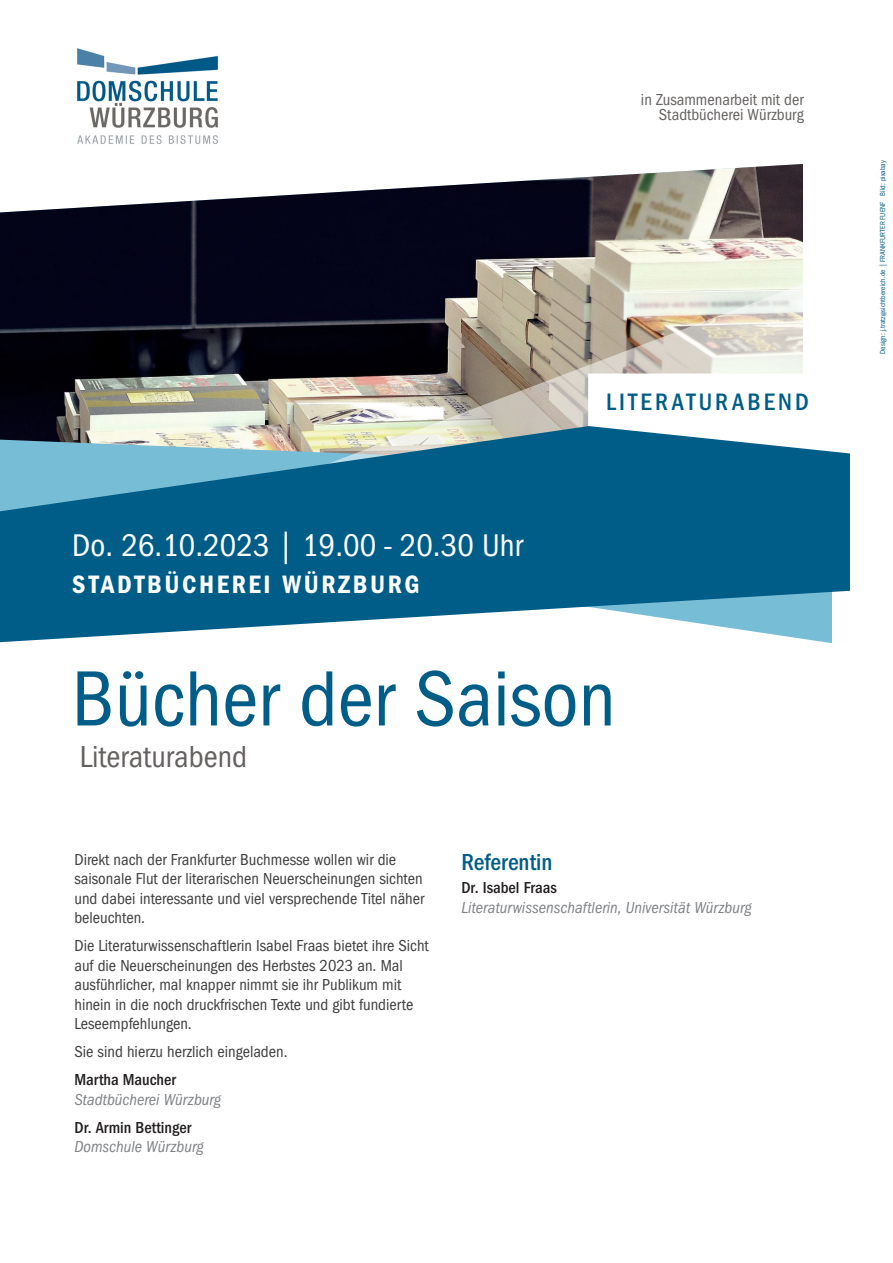
<style>
.page{position:relative;width:893px;height:1263px;background:#fff}
.page>*{position:absolute;margin:0;border:0;box-sizing:border-box;transform-origin:0 0}
.Titel{font:81px "Franklin Goth EFTU Book Con";color:#005d87}
.Datum_Zeit{font:32.55px "Franklin Goth EFTU Book Con";color:#fff}
.Untertitel{font:31.5px "Franklin Goth EFTU Book Con";color:#646160}
.t1{font:24.6px "Franklin Goth EFTU Med Con";letter-spacing:.125em;color:#005d87}
.Fließtext_Überschrif{font:24px "Franklin Goth EFTU Med Con";color:#005d87}
.Fließtext{font:16.5px/19.5px "Franklin Goth EFTU Book Con";color:#3e3e3f}
.Fließtext-2{font:16.5px/19.5px "Franklin Goth EFTU Book Con Ita";color:#808285}
.t2{font:16.5px/15.5px "Franklin Goth EFTU Book Con";color:#646160;text-align:right}
.Fließtext-3{font:16.5px/19.5px "Franklin Goth EFTU Med Con";color:#231f20}
.t3{font:7.5px "Franklin Goth EFTU Book Con";letter-spacing:.005em;color:#005d87}
.s1{font-family:"Franklin Goth EFTU Med Con";color:#231f20}
.s2{font-family:"Franklin Goth EFTU Book Con Ita";color:#808285}
</style>
<div class="page">
<img style="left:0;top:164px;width:803px;height:224px">
<svg style="left:311px;top:211px;width:492px;height:177px"></svg>
<svg style="left:0;top:388px;width:850px;height:254px;fill:#005d87"></svg>
<svg style="left:588px;top:373px;width:262px;height:85px"></svg>
<img style="left:77px;top:48px;width:141px;height:96px">
<svg style="left:218px;top:575px;width:51px;height:18px"></svg>
<svg style="left:282px;top:571px;width:35px;height:22px"></svg>
<svg style="left:323px;top:575px;width:43px;height:18px"></svg>
<svg style="left:372px;top:575px;width:46px;height:18px"></svg>
<div style="left:73px;top:571px;width:139px;height:22px;background:#005d87"></div>
<p class="t2" style="left:641px;top:92px;width:164px">in Zusammenarbeit mit der<br>Stadtbücherei Würzburg</p>
<p class="Datum_Zeit" style="left:72px;top:526px;width:452px">Do. 26.10.2023 | 19.00 - 20.30 Uhr</p>
<p class="t1" style="left:606px;top:388px;width:204px">LITERATURABEND</p>
<p class="Titel" style="left:72px;top:653px;width:546px">Bücher der Saison</p>
<p class="Untertitel" style="left:80px;top:739px;width:169px">Literaturabend</p>
<p class="Fließtext" style="left:74px;top:849px;width:351px">Direkt nach der Frankfurter Buchmesse wollen wir die saisonale Flut der literarischen Neuerscheinungen sichten und dabei interessante und viel versprechende Titel näher beleuchten.</p>
<p class="Fließtext" style="left:74px;top:936px;width:356px">Die Literaturwissenschaftlerin Isabel Fraas bietet ihre Sicht auf die Neuerscheinungen des Herbstes 2023 an. Mal ausführlicher, mal knapper nimmt sie ihr Publikum mit hinein in die noch druckfrischen Texte und gibt fundierte Leseempfehlungen.</p>
<p class="Fließtext" style="left:74px;top:1042px;width:215px">Sie sind hierzu herzlich eingeladen.</p>
<p class="Fließtext-2" style="left:74px;top:1070px;width:148px"><span class="s1">Martha Maucher<br></span>Stadtbücherei Würzburg</p>
<p class="Fließtext-3" style="left:74px;top:1117px;width:131px">Dr. Armin Bettinger<br><span class="s2">Domschule Würzburg</span></p>
<p class="Fließtext_Überschrif" style="left:461px;top:848px;width:93px">Referentin</p>
<p class="Fließtext-2" style="left:461px;top:878px;width:292px"><span class="s1">Dr. Isabel Fraas<br></span>Literaturwissenschaftlerin, Universität Würzburg</p>
<p class="t3" style="left:878px;top:354px;width:195px;rotate:-90deg">Design: j.tratz@sichtbereich.de | FRANKFURTER FUENF Bild: pixabay</p>
</div>
